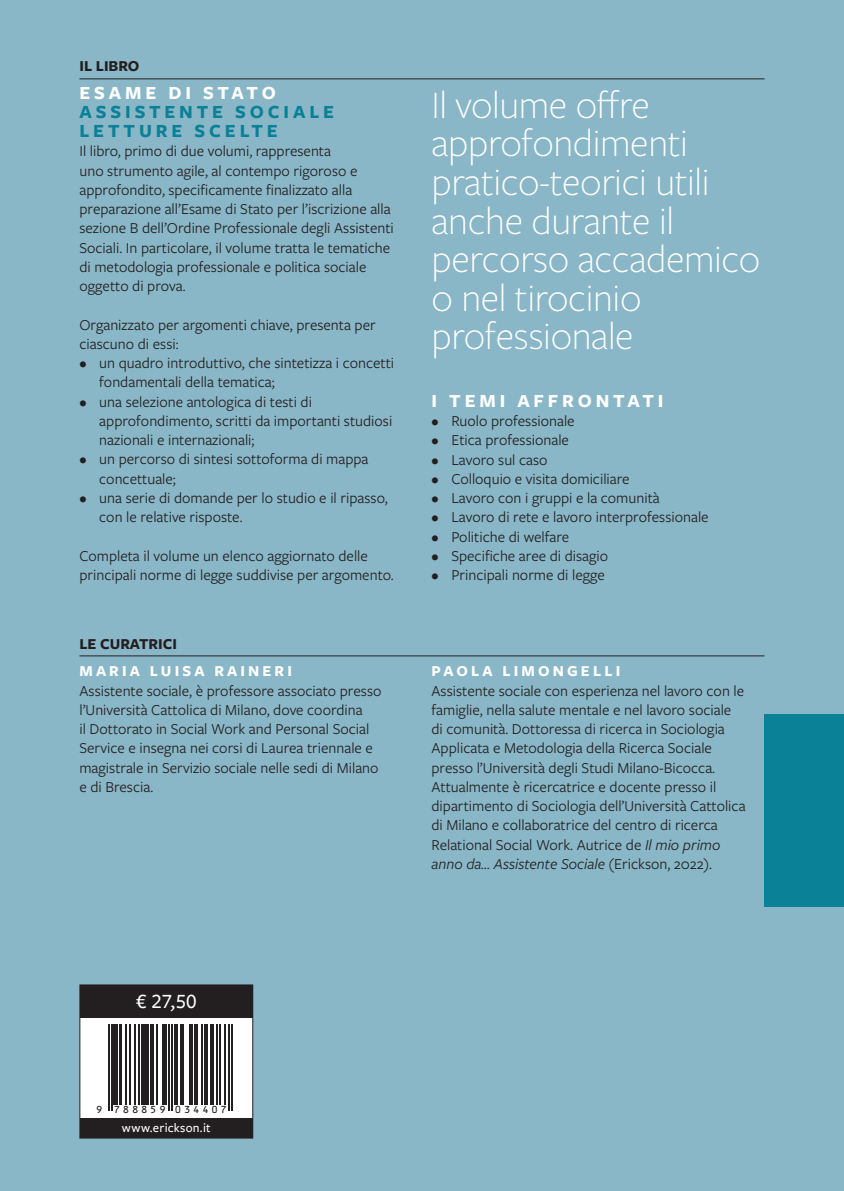
<style>
.page{position:relative;width:844px;height:1191px;background:#fff}
.page>*{position:absolute;margin:0;border:0;box-sizing:border-box;transform-origin:0 0}
.t1{font:300 40.25px/38.5px "Freight Sans Pro";letter-spacing:-.01em;color:#fff}
.t2{font:500 21px "Freight Sans Pro";color:#fff}
.t3{font:700 19.25px/19.2px "Freight Sans Pro";letter-spacing:.2em;color:#0a8197}
.t4{font:700 19.25px "Freight Sans Pro";letter-spacing:.2em;color:#fff}
.t5{font:15.75px/19.2px "Freight Sans Pro";color:#231f20}
.t6{font:700 15.75px "Freight Sans Pro";letter-spacing:.2em;color:#fff}
.t7{font:700 15.75px "Freight Sans Pro";color:#231f20}
.t8{font:500 13.12px "Freight Sans Pro";letter-spacing:.015em;color:#fff}
.t9{font:9.8px "OCRB Std";letter-spacing:.215em;color:#231f20}
.s1{font-style:italic}
</style>
<div class="page">
<div style="left:0;top:0;width:843px;height:1191px;background:#89b7c7"></div>
<hr style="left:79px;top:78px;width:685px;height:1px;background:#231f20">
<svg style="left:79px;top:984px;width:174px;height:155px;background:#656364"></svg>
<svg style="left:94px;top:1024px;width:147px;height:89px;background:#d2d2d2"></svg>
<hr style="left:108px;top:1024px;width:2px;height:87px;background:#231f20">
<hr style="left:111px;top:1024px;width:1px;height:87px;background:#231f20">
<hr style="left:114px;top:1024px;width:4px;height:80px;background:#231f20">
<hr style="left:119px;top:1024px;width:2px;height:80px;background:#231f20">
<hr style="left:125px;top:1024px;width:2px;height:80px;background:#231f20">
<hr style="left:129px;top:1024px;width:2px;height:80px;background:#231f20">
<hr style="left:135px;top:1024px;width:1px;height:80px;background:#231f20">
<hr style="left:138px;top:1024px;width:2px;height:80px;background:#231f20">
<hr style="left:141px;top:1024px;width:3px;height:80px;background:#231f20">
<hr style="left:145px;top:1024px;width:4px;height:80px;background:#231f20">
<hr style="left:150px;top:1024px;width:4px;height:80px;background:#231f20">
<hr style="left:157px;top:1024px;width:1px;height:80px;background:#231f20">
<hr style="left:162px;top:1024px;width:1px;height:80px;background:#231f20">
<hr style="left:164px;top:1024px;width:3px;height:80px;background:#231f20">
<hr style="left:168px;top:1024px;width:2px;height:87px;background:#231f20">
<hr style="left:171px;top:1024px;width:1px;height:87px;background:#231f20">
<svg style="left:173px;top:1024px;width:4px;height:80px"></svg>
<hr style="left:180px;top:1024px;width:1px;height:80px;background:#231f20">
<hr style="left:183px;top:1024px;width:1px;height:80px;background:#231f20">
<hr style="left:189px;top:1024px;width:1px;height:80px;background:#231f20">
<hr style="left:192px;top:1024px;width:1px;height:80px;background:#231f20">
<hr style="left:194px;top:1024px;width:4px;height:80px;background:#231f20">
<hr style="left:201px;top:1024px;width:1px;height:80px;background:#231f20">
<svg style="left:203px;top:1024px;width:4px;height:80px"></svg>
<hr style="left:210px;top:1024px;width:4px;height:80px;background:#231f20">
<hr style="left:216px;top:1024px;width:2px;height:80px;background:#231f20">
<hr style="left:219px;top:1024px;width:1px;height:80px;background:#231f20">
<hr style="left:224px;top:1024px;width:1px;height:80px;background:#231f20">
<hr style="left:228px;top:1024px;width:1px;height:87px;background:#231f20">
<hr style="left:231px;top:1024px;width:1px;height:87px;background:#231f20">
<div style="left:764px;top:714px;width:79px;height:193px;background:#0a8197"></div>
<hr style="left:79px;top:655px;width:685px;height:1px;background:#231f20">
<p class="t7" style="left:79px;top:55px;width:62px">IL LIBRO</p>
<p class="t4" style="left:79px;top:79px;width:198px">ESAME DI STATO</p>
<p class="t3" style="left:79px;top:101px;width:256px">ASSISTENTE SOCIALE<br>LETTURE SCELTE</p>
<p class="t5" style="left:79px;top:141px;width:316px">Il libro, primo di due volumi, rappresenta<br>uno strumento agile, al contempo rigoroso e approfondito, specificamente finalizzato alla preparazione all’Esame di Stato per l’iscrizione alla sezione B dell’Ordine Professionale degli Assistenti Sociali. In particolare, il volume tratta le tematiche di metodologia professionale e politica sociale oggetto di prova.</p>
<p class="t5" style="left:79px;top:314px;width:298px">Organizzato per argomenti chiave, presenta per ciascuno di essi:</p>
<p class="t5" style="left:99px;top:353px;width:296px;text-indent:-20px">• un quadro introduttivo, che sintetizza i concetti fondamentali della tematica;</p>
<p class="t5" style="left:99px;top:391px;width:294px;text-indent:-20px">• una selezione antologica di testi di approfondimento, scritti da importanti studiosi nazionali e internazionali;</p>
<p class="t5" style="left:99px;top:449px;width:271px;text-indent:-20px">• un percorso di sintesi sottoforma di mappa concettuale;</p>
<p class="t5" style="left:99px;top:487px;width:290px;text-indent:-20px">• una serie di domande per lo studio e il ripasso, con le relative risposte.</p>
<p class="t5" style="left:79px;top:545px;width:316px">Completa il volume un elenco aggiornato delle principali norme di legge suddivise per argomento.</p>
<p class="t7" style="left:79px;top:632px;width:99px">LE CURATRICI</p>
<p class="t6" style="left:79px;top:660px;width:214px">MARIA LUISA RAINERI</p>
<p class="t5" style="left:79px;top:680px;width:303px">Assistente sociale, è professore associato presso l’Università Cattolica di Milano, dove coordina<br>il Dottorato in Social Work and Personal Social Service e insegna nei corsi di Laurea triennale e magistrale in Servizio sociale nelle sedi di Milano e di Brescia.</p>
<h1 class="t1" style="left:431px;top:84px;width:330px">Il volume offre approfondimenti pratico-teorici utili anche durante il percorso accademico o nel tirocinio professionale</h1>
<p class="t4" style="left:431px;top:387px;width:233px">I TEMI AFFRONTATI</p>
<p class="t5" style="left:431px;top:410px;width:145px">• Ruolo professionale</p>
<p class="t5" style="left:431px;top:430px;width:139px">• Etica professionale</p>
<p class="t5" style="left:431px;top:449px;width:117px">• Lavoro sul caso</p>
<p class="t5" style="left:431px;top:468px;width:200px">• Colloquio e visita domiciliare</p>
<p class="t5" style="left:431px;top:487px;width:230px">• Lavoro con i gruppi e la comunità</p>
<p class="t5" style="left:431px;top:507px;width:278px">• Lavoro di rete e lavoro interprofessionale</p>
<p class="t5" style="left:431px;top:526px;width:139px">• Politiche di welfare</p>
<p class="t5" style="left:431px;top:545px;width:178px">• Specifiche aree di disagio</p>
<p class="t5" style="left:431px;top:564px;width:175px">• Principali norme di legge</p>
<p class="t6" style="left:431px;top:660px;width:190px">PAOLA LIMONGELLI</p>
<p class="t5" style="left:431px;top:680px;width:315px">Assistente sociale con esperienza nel lavoro con le famiglie, nella salute mentale e nel lavoro sociale di comunità. Dottoressa di ricerca in Sociologia Applicata e Metodologia della Ricerca Sociale presso l’Università degli Studi Milano-Bicocca.<br>Attualmente è ricercatrice e docente presso il dipartimento di Sociologia dell’Università Cattolica di Milano e collaboratrice del centro di ricerca Relational Social Work. Autrice de <span class="s1">Il mio primo anno da... Assistente Sociale</span> (Erickson, 2022).</p>
<h2 class="t2" style="left:136px;top:987px;width:62px">€ 27,50</h2>
<p class="t9" style="left:96px;top:1104px;width:133px">9 788859 034407</p>
<p class="t8" style="left:122px;top:1119px;width:90px">www.erickson.it</p>
</div>
